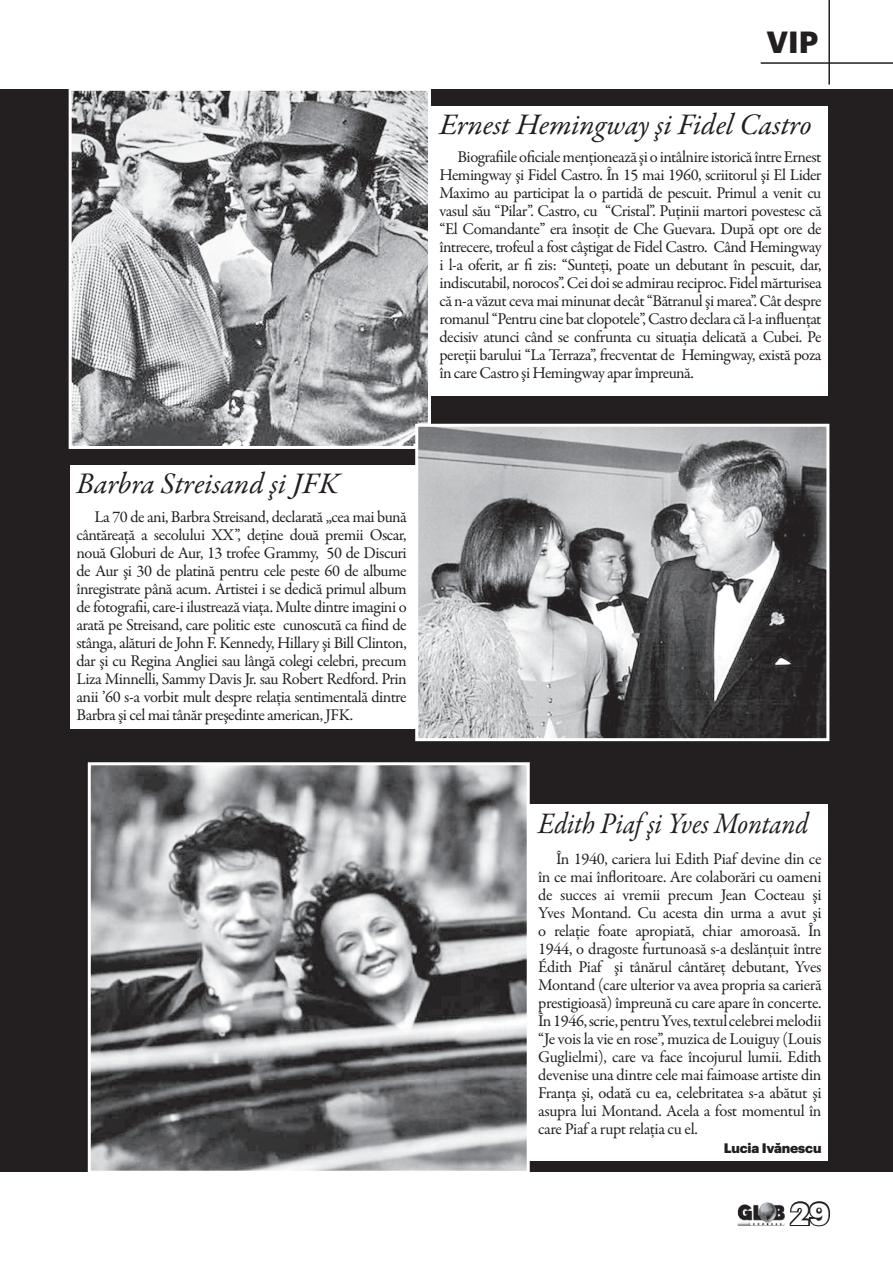
<style>
.page{position:relative;width:893px;height:1263px;background:#fff}
.page>*{position:absolute;margin:0;border:0;box-sizing:border-box;transform-origin:0 0}
.t1{font:italic 30px "Garamond Premr Pro";letter-spacing:-.005em;color:#231f20}
.t2{font:italic 30px "Garamond Premr Pro";letter-spacing:-.005em;color:#231f20;scale:.9 1}
.t3{font:700 30px "Graphik";color:#231f20}
.t4{font:700 30px "Graphik";color:#fff}
.t5{font:16.5px/18px "Garamond Premr Pro";letter-spacing:-.03em;color:#231f20;text-align:justify}
.t6{font:900 13.5px "Graphik";letter-spacing:-.01em;color:#231f20}
</style>
<div class="page">
<hr style="left:828px;top:0;width:2px;height:85px;background:#231f20">
<hr style="left:761px;top:62px;width:132px;height:2px;background:#231f20">
<svg style="left:789px;top:1201px;width:42px;height:26px"></svg>
<img style="left:737px;top:1202px;width:48px;height:24px">
<div style="left:0;top:89px;width:893px;height:1083px;background:#231f20"></div>
<div style="left:410px;top:106px;width:418px;height:289px;background:#fff"></div>
<div style="left:70px;top:465px;width:418px;height:264px;background:#fff"></div>
<div style="left:506px;top:804px;width:322px;height:357px;background:#fff"></div>
<img style="left:73px;top:92px;width:354px;height:353px">
<div style="left:69px;top:88px;width:362px;height:361px;border:3px solid #fff"></div>
<img style="left:419px;top:428px;width:406px;height:309px">
<div style="left:415px;top:424px;width:414px;height:317px;border:3px solid #fff"></div>
<img style="left:92px;top:766px;width:434px;height:404px">
<div style="left:88px;top:762px;width:442px;height:412px;border:3px solid #fff"></div>
<h1 class="t3" style="left:766px;top:18px;width:53px">VIP</h1>
<h1 class="t1" style="left:439px;top:106px;width:374px">Ernest Hemingway şi Fidel Castro</h1>
<p class="t5" style="left:439px;top:148px;width:384px;text-indent:18px">Biografiile oficiale menţionează şi o intâlnire istorică între Ernest Hemingway şi Fidel Castro. În 15 mai 1960, scriitorul şi El Lider Maximo au participat la o partidă de pescuit. Primul a venit cu vasul său “Pilar”. Castro, cu “Cristal”. Puţinii martori povestesc că “El Comandante” era însoţit de Che Guevara. După opt ore de întrecere, trofeul a fost câştigat de Fidel Castro. Când Hemingway i l-a oferit, ar fi zis: “Sunteţi, poate un debutant în pescuit, dar, indiscutabil, norocos”. Cei doi se admirau reciproc. Fidel mărturisea că n-a văzut ceva mai minunat decât “Bătranul şi marea”. Cât despre romanul “Pentru cine bat clopotele”, Castro declara că l-a influenţat decisiv atunci când se confrunta cu situaţia delicată a Cubei. Pe pereţii barului “La Terraza”, frecventat de Hemingway, există poza în care Castro şi Hemingway apar împreună.</p>
<h1 class="t1" style="left:77px;top:465px;width:264px">Barbra Streisand şi JFK</h1>
<p class="t5" style="left:77px;top:508px;width:332px;text-indent:18px">La 70 de ani, Barbra Streisand, declarată „cea mai bună cântăreaţă a secolului XX”, deţine două premii Oscar, nouă Globuri de Aur, 13 trofee Grammy, 50 de Discuri de Aur şi 30 de platină pentru cele peste 60 de albume înregistrate până acum. Artistei i se dedică primul album de fotografii, care-i ilustrează viaţa. Multe dintre imagini o arată pe Streisand, care politic este cunoscută ca fiind de stânga, alături de John F. Kennedy, Hillary şi Bill Clinton, dar şi cu Regina Angliei sau lângă colegi celebri, precum Liza Minnelli, Sammy Davis Jr. sau Robert Redford. Prin anii ’60 s-a vorbit mult despre relaţia sentimentală dintre Barbra şi cel mai tânăr preşedinte american, JFK.</p>
<h1 class="t2" style="left:538px;top:804px;width:302px">Edith Piaf şi Yves Montand</h1>
<p class="t5" style="left:538px;top:850px;width:285px;text-indent:18px">În 1940, cariera lui Edith Piaf devine din ce în ce mai înfloritoare. Are colaborări cu oameni de succes ai vremii precum Jean Cocteau şi Yves Montand. Cu acesta din urma a avut şi o relaţie foate apropiată, chiar amoroasă. În 1944, o dragoste furtunoasă s-a deslănţuit între Édith Piaf şi tânărul cântăreţ debutant, Yves Montand (care ulterior va avea propria sa carieră prestigioasă) împreună cu care apare în concerte.<br>În 1946, scrie, pentru Yves, textul celebrei melodii “Je vois la vie en rose”, muzica de Louiguy (Louis Guglielmi), care va face încojurul lumii. Edith devenise una dintre cele mai faimoase artiste din Franţa şi, odată cu ea, celebritatea s-a abătut şi asupra lui Montand. Acela a fost momentul în care Piaf a rupt relaţia cu el.</p>
<p class="t6" style="left:724px;top:1138px;width:99px">Lucia Ivănescu</p>
<h1 class="t4" style="left:791px;top:1190px;width:40px">29</h1>
</div>
